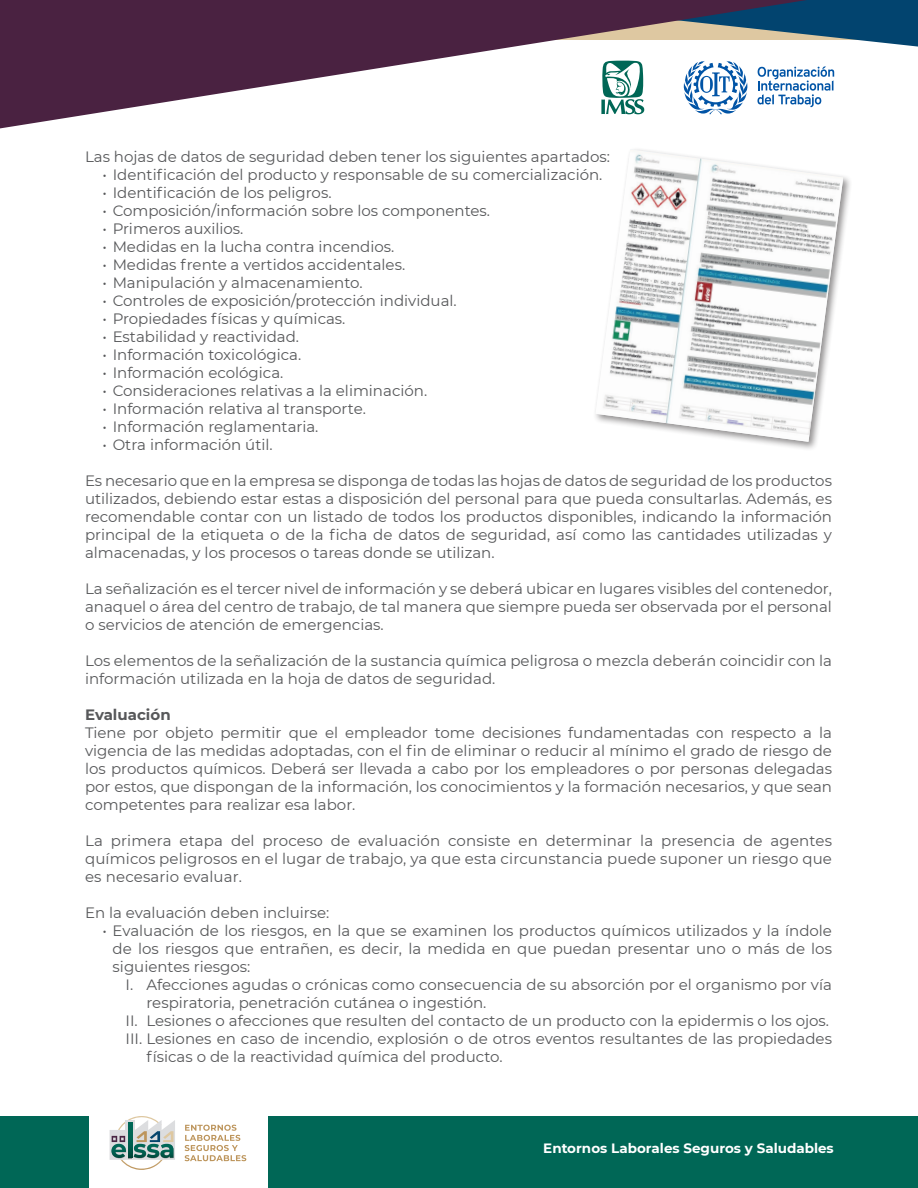
<style>
.page{position:relative;width:918px;height:1188px;background:#fff}
.page>*{position:absolute;margin:0;border:0;box-sizing:border-box;transform-origin:0 0}
.t1{font:15px/18px "Montserrat";color:#57585a;text-align:justify}
.t2{font:700 15px "Montserrat";color:#57585a}
.t3{font:700 13.5px "Montserrat";color:#fff}
</style>
<div class="page">
<div style="left:268px;top:1116px;width:650px;height:72px;background:#006756"></div>
<div style="left:0;top:1116px;width:88px;height:72px;background:#006756"></div>
<svg style="left:0;top:0;width:918px;height:129px"></svg>
<svg style="left:185px;top:1125px;width:61px;height:36px"></svg>
<svg style="left:110px;top:1116px;width:65px;height:54px"></svg>
<div style="left:593px;top:146px;width:260px;height:306px;background:#231f20;opacity:.5"></div>
<img style="left:595px;top:149px;width:248px;height:293px">
<p class="t1" style="left:85px;top:147px;width:526px">Las hojas de datos de seguridad deben tener los siguientes apartados:</p>
<p class="t1" style="left:102px;top:165px;width:501px">• Identificación del producto y responsable de su comercialización.</p>
<p class="t1" style="left:102px;top:183px;width:231px">• Identificación de los peligros.</p>
<p class="t1" style="left:102px;top:201px;width:389px">• Composición/información sobre los componentes.</p>
<p class="t1" style="left:102px;top:219px;width:143px">• Primeros auxilios.</p>
<p class="t1" style="left:102px;top:237px;width:293px">• Medidas en la lucha contra incendios.</p>
<p class="t1" style="left:102px;top:255px;width:304px">• Medidas frente a vertidos accidentales.</p>
<p class="t1" style="left:102px;top:273px;width:262px">• Manipulación y almacenamiento.</p>
<p class="t1" style="left:102px;top:291px;width:356px">• Controles de exposición/protección individual.</p>
<p class="t1" style="left:102px;top:309px;width:245px">• Propiedades físicas y químicas.</p>
<p class="t1" style="left:102px;top:327px;width:198px">• Estabilidad y reactividad.</p>
<p class="t1" style="left:102px;top:345px;width:200px">• Información toxicológica.</p>
<p class="t1" style="left:102px;top:363px;width:182px">• Información ecológica.</p>
<p class="t1" style="left:102px;top:381px;width:326px">• Consideraciones relativas a la eliminación.</p>
<p class="t1" style="left:102px;top:399px;width:265px">• Información relativa al transporte.</p>
<p class="t1" style="left:102px;top:417px;width:218px">• Información reglamentaria.</p>
<p class="t1" style="left:102px;top:435px;width:172px">• Otra información útil.</p>
<p class="t1" style="left:85px;top:471px;width:749px">Es necesario que en la empresa se disponga de todas las hojas de datos de seguridad de los productos utilizados, debiendo estar estas a disposición del personal para que pueda consultarlas. Además, es recomendable contar con un listado de todos los productos disponibles, indicando la información principal de la etiqueta o de la ficha de datos de seguridad, así como las cantidades utilizadas y almacenadas, y los procesos o tareas donde se utilizan.</p>
<p class="t1" style="left:85px;top:579px;width:749px">La señalización es el tercer nivel de información y se deberá ubicar en lugares visibles del contenedor, anaquel o área del centro de trabajo, de tal manera que siempre pueda ser observada por el personal o servicios de atención de emergencias.</p>
<p class="t1" style="left:85px;top:651px;width:749px">Los elementos de la señalización de la sustancia química peligrosa o mezcla deberán coincidir con la información utilizada en la hoja de datos de seguridad.</p>
<p class="t2" style="left:85px;top:704px;width:87px">Evaluación</p>
<p class="t1" style="left:85px;top:723px;width:749px">Tiene por objeto permitir que el empleador tome decisiones fundamentadas con respecto a la vigencia de las medidas adoptadas, con el fin de eliminar o reducir al mínimo el grado de riesgo de los productos químicos. Deberá ser llevada a cabo por los empleadores o por personas delegadas por estos, que dispongan de la información, los conocimientos y la formación necesarios, y que sean competentes para realizar esa labor.</p>
<p class="t1" style="left:85px;top:831px;width:749px">La primera etapa del proceso de evaluación consiste en determinar la presencia de agentes químicos peligrosos en el lugar de trabajo, ya que esta circunstancia puede suponer un riesgo que es necesario evaluar.</p>
<p class="t1" style="left:85px;top:903px;width:246px">En la evaluación deben incluirse:</p>
<p class="t1" style="left:113px;top:921px;width:721px;text-indent:-10px">• Evaluación de los riesgos, en la que se examinen los productos químicos utilizados y la índole de los riesgos que entrañen, es decir, la medida en que puedan presentar uno o más de los siguientes riesgos:</p>
<p class="t1" style="left:126px;top:975px;width:708px">I. Afecciones agudas o crónicas como consecuencia de su absorción por el organismo por vía</p>
<p class="t1" style="left:147px;top:993px;width:341px">respiratoria, penetración cutánea o ingestión.</p>
<p class="t1" style="left:126px;top:1011px;width:705px">II. Lesiones o afecciones que resulten del contacto de un producto con la epidermis o los ojos.</p>
<p class="t1" style="left:126px;top:1029px;width:708px">III. Lesiones en caso de incendio, explosión o de otros eventos resultantes de las propiedades</p>
<p class="t1" style="left:147px;top:1047px;width:358px">físicas o de la reactividad química del producto.</p>
<p class="t3" style="left:543px;top:1138px;width:292px">Entornos Laborales Seguros y Saludables</p>
</div>
